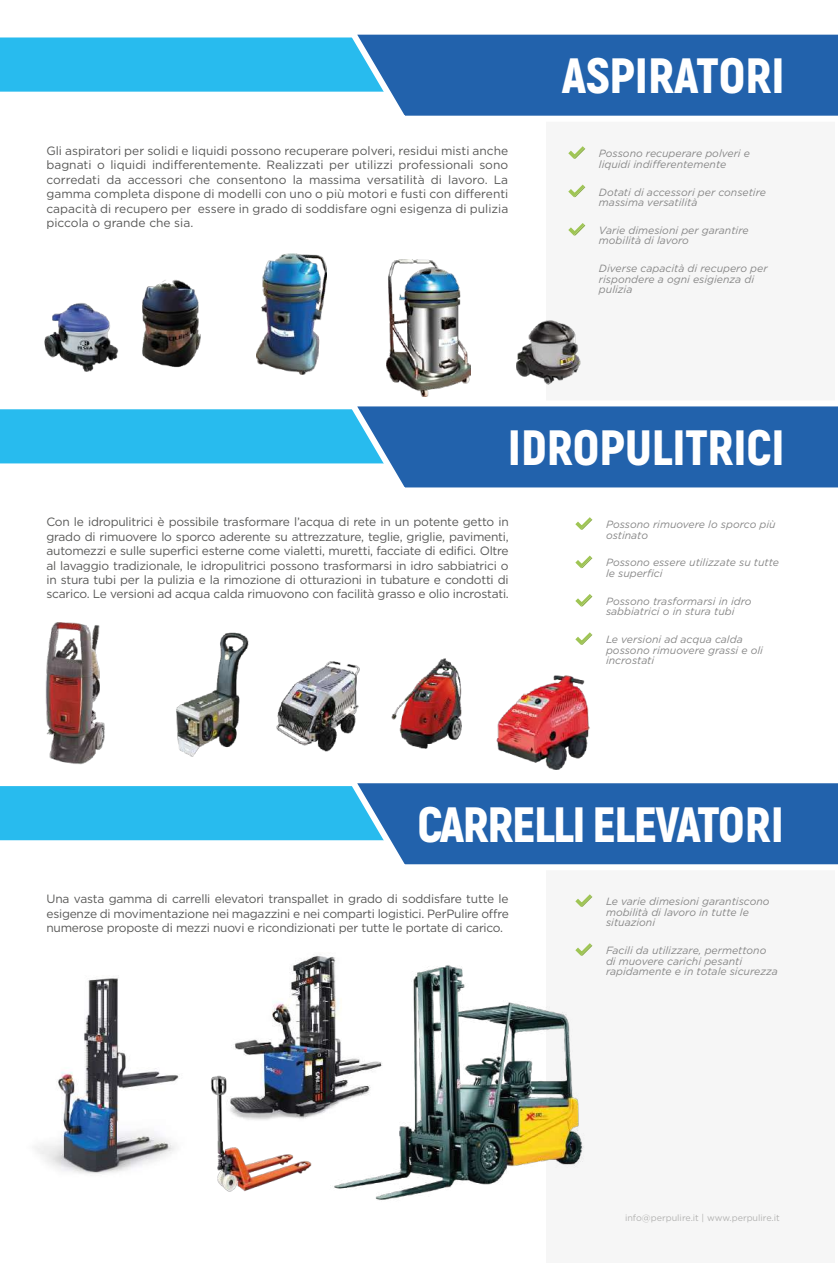
<style>
.page{position:relative;width:838px;height:1263px;background:#fff}
.page>*{position:absolute;margin:0;border:0;box-sizing:border-box;transform-origin:0 0}
.t1{font:900 49.5px "Akrobat";letter-spacing:-.005em;color:#fff}
.t2{font:900 49.5px "Akrobat";letter-spacing:-.03em;color:#fff}
.t3{font:12px/14.4px "Gotham";letter-spacing:-.02em;color:#585857;text-align:justify}
.t4{font:italic 10.5px/10.5px "Gotham";color:#878787}
.t5{font:9px "Gotham";color:#b3b3b2}
</style>
<div class="page">
<img style="left:234px;top:955px;width:85px;height:160px">
<div style="left:546px;top:812px;width:288px;height:451px;background:#f6f6f6"></div>
<img style="left:319px;top:956px;width:264px;height:245px">
<img style="left:35px;top:977px;width:144px;height:197px">
<div style="left:546px;top:65px;width:288px;height:348px;background:#f6f6f6"></div>
<div style="left:0;top:37px;width:341px;height:55px;background:#28bbee"></div>
<svg style="left:341px;top:34px;width:497px;height:82px;background:#2e6db2"></svg>
<div style="left:0;top:409px;width:341px;height:55px;background:#28bbee"></div>
<svg style="left:341px;top:406px;width:497px;height:82px;background:#2e6db2"></svg>
<div style="left:0;top:786px;width:341px;height:55px;background:#28bbee"></div>
<svg style="left:341px;top:783px;width:497px;height:82px;background:#2e6db2"></svg>
<svg style="left:575px;top:517px;width:17px;height:13px"></svg>
<svg style="left:575px;top:894px;width:17px;height:13px"></svg>
<svg style="left:575px;top:556px;width:17px;height:12px"></svg>
<svg style="left:575px;top:943px;width:17px;height:13px"></svg>
<svg style="left:575px;top:594px;width:17px;height:13px"></svg>
<svg style="left:575px;top:632px;width:17px;height:13px"></svg>
<svg style="left:568px;top:146px;width:17px;height:13px"></svg>
<svg style="left:568px;top:185px;width:17px;height:12px"></svg>
<svg style="left:568px;top:223px;width:17px;height:13px"></svg>
<img style="left:211px;top:1074px;width:105px;height:118px">
<img style="left:142px;top:279px;width:59px;height:89px">
<img style="left:256px;top:254px;width:70px;height:120px">
<img style="left:386px;top:259px;width:85px;height:137px">
<img style="left:516px;top:320px;width:65px;height:65px">
<img style="left:45px;top:622px;width:60px;height:143px">
<img style="left:176px;top:632px;width:73px;height:125px">
<img style="left:391px;top:658px;width:70px;height:91px">
<img style="left:276px;top:661px;width:84px;height:91px">
<img style="left:496px;top:675px;width:94px;height:95px">
<img style="left:44px;top:303px;width:75px;height:69px">
<p class="t3" style="left:46px;top:143px;width:463px">Gli aspiratori per solidi e liquidi possono recuperare polveri, residui misti anche bagnati o liquidi indifferentemente. Realizzati per utilizzi professionali sono corredati da accessori che consentono la massima versatilità di lavoro. La gamma completa dispone di modelli con uno o più motori e fusti con differenti capacità di recupero per essere in grado di soddisfare ogni esigenza di pulizia piccola o grande che sia.</p>
<h1 class="t1" style="left:562px;top:44px;width:224px">ASPIRATORI</h1>
<p class="t4" style="left:599px;top:148px;width:153px">Possono recuperare polveri e liquidi indifferentemente</p>
<p class="t4" style="left:599px;top:187px;width:169px">Dotati di accessori per consetire massima versatilità</p>
<p class="t4" style="left:599px;top:225px;width:151px">Varie dimesioni per garantire mobilità di lavoro</p>
<p class="t4" style="left:599px;top:263px;width:170px">Diverse capacità di recupero per rispondere a ogni esigienza di pulizia</p>
<h1 class="t1" style="left:508px;top:416px;width:278px">IDROPULITRICI</h1>
<p class="t3" style="left:46px;top:515px;width:464px">Con le idropulitrici è possibile trasformare l’acqua di rete in un potente getto in grado di rimuovere lo sporco aderente su attrezzature, teglie, griglie, pavimenti, automezzi e sulle superfici esterne come vialetti, muretti, facciate di edifici. Oltre al lavaggio tradizionale, le idropulitrici possono trasformarsi in idro sabbiatrici o in stura tubi per la pulizia e la rimozione di otturazioni in tubature e condotti di scarico. Le versioni ad acqua calda rimuovono con facilità grasso e olio incrostati.</p>
<p class="t4" style="left:606px;top:519px;width:171px">Possono rimuovere lo sporco più ostinato</p>
<p class="t4" style="left:606px;top:557px;width:174px">Possono essere utilizzate su tutte le superfici</p>
<p class="t4" style="left:606px;top:596px;width:147px">Possono trasformarsi in idro sabbiatrici o in stura tubi</p>
<p class="t4" style="left:606px;top:634px;width:158px">Le versioni ad acqua calda possono rimuovere grassi e oli incrostati</p>
<h1 class="t2" style="left:417px;top:792px;width:368px">CARRELLI ELEVATORI</h1>
<p class="t3" style="left:46px;top:892px;width:464px">Una vasta gamma di carrelli elevatori transpallet in grado di soddisfare tutte le esigenze di movimentazione nei magazzini e nei comparti logistici. PerPulire offre numerose proposte di mezzi nuovi e ricondizionati per tutte le portate di carico.</p>
<p class="t4" style="left:606px;top:896px;width:165px">Le varie dimesioni garantiscono mobilità di lavoro in tutte le situazioni</p>
<p class="t4" style="left:606px;top:945px;width:173px">Facili da utilizzare, permettono di muovere carichi pesanti rapidamente e in totale sicurezza</p>
<p class="t5" style="left:625px;top:1212px;width:156px">info@perpulire.it | www.perpulire.it</p>
</div>
